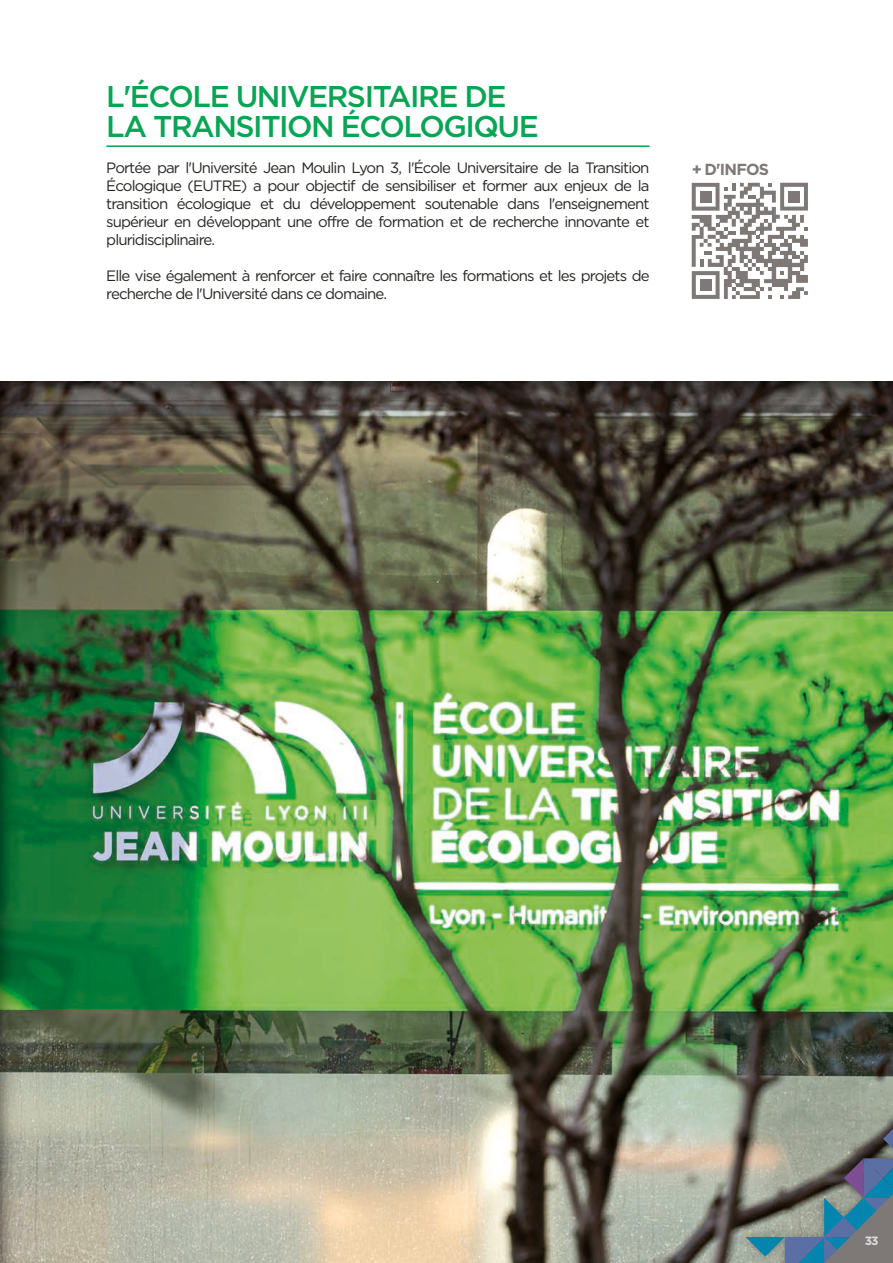
<style>
.page{position:relative;width:893px;height:1263px;background:#fff}
.page>*{position:absolute;margin:0;border:0;box-sizing:border-box;transform-origin:0 0}
.SousSousTitre{font:500 30px/30px "Gotham";letter-spacing:-.05em;color:#09a454}
.Texte{font:700 16.05px "Gotham";letter-spacing:-.05em;color:#7e7976}
.Texte-2{font:15px/18px "Gotham";letter-spacing:-.06em;color:#272421;text-align:justify}
.t1{font:700 12px "Gotham";color:#dddddf}
</style>
<div class="page">
<svg style="left:692px;top:183px;width:116px;height:116px"></svg>
<div style="left:700px;top:191px;width:11px;height:12px;background:#7e7976"></div>
<div style="left:700px;top:279px;width:12px;height:12px;background:#7e7976"></div>
<div style="left:788px;top:191px;width:12px;height:12px;background:#7e7976"></div>
<hr style="left:106px;top:145px;width:543px;height:2px;background:#09a454">
<div style="left:0;top:379px;width:893px;height:884px;background:#1d1d1b;opacity:.75"></div>
<div style="left:738px;top:1111px;width:155px;height:152px;background:#1d1d1b;opacity:.35"></div>
<svg style="left:746px;top:1119px;width:147px;height:144px;background:#788789"></svg>
<p class="SousSousTitre" style="left:106px;top:81px;width:434px">L'ÉCOLE UNIVERSITAIRE DE<br>LA TRANSITION ÉCOLOGIQUE</p>
<p class="Texte-2" style="left:106px;top:158px;width:545px">Portée par l'Université Jean Moulin Lyon 3, l'École Universitaire de la Transition Écologique (EUTRE) a pour objectif de sensibiliser et former aux enjeux de la transition écologique et du développement soutenable dans l'enseignement supérieur en développant une offre de formation et de recherche innovante et pluridisciplinaire.</p>
<p class="Texte-2" style="left:106px;top:266px;width:545px">Elle vise également à renforcer et faire connaître les formations et les projets de recherche de l'Université dans ce domaine.</p>
<p class="Texte" style="left:692px;top:160px;width:79px">+ D'INFOS</p>
<p class="t1" style="left:865px;top:1233px;width:16px">33</p>
</div>
